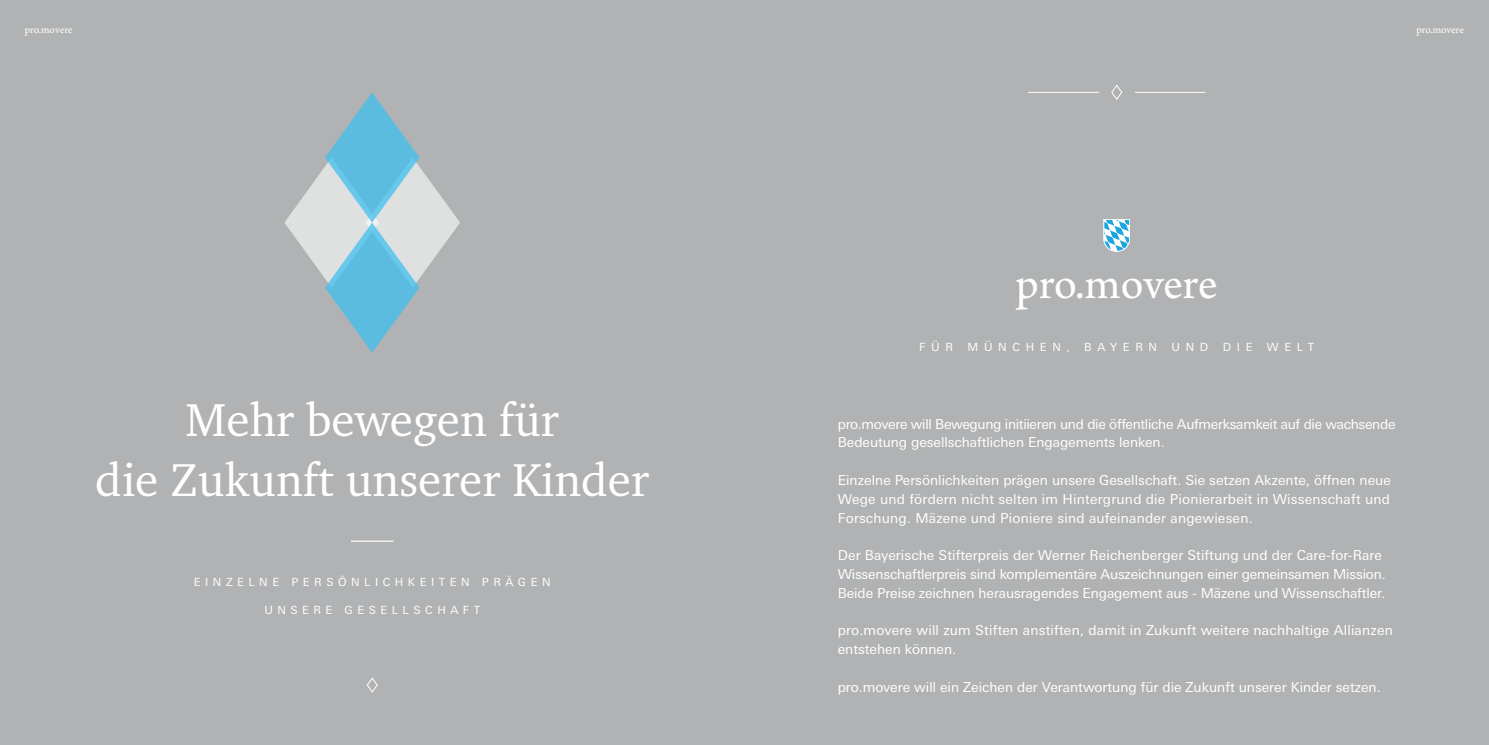
<style>
.page{position:relative;width:1489px;height:745px;background:#fff}
.page>*{position:absolute;margin:0;border:0;box-sizing:border-box;transform-origin:0 0}
.t1{font:47.5px/60px "Charter EF";color:#fff;text-align:center}
.t2{font:47.5px "Arno Pro";letter-spacing:-.005em;color:#fff}
.t3{font:13.75px/18.8px "LT Univers Basic";letter-spacing:-.005em;color:#fff}
.t4{font:13.75px/18.8px "LT Univers Basic";letter-spacing:.015em;color:#fff}
.t5{font:11.25px "LT Univers Basic";letter-spacing:.4em;color:#fff}
.t6{font:11.25px "Arno Pro";letter-spacing:-.005em;color:#fff}
.t7{font:11.25px "LT Univers Basic";letter-spacing:.5em;color:#fff}
</style>
<div class="page">
<div style="left:0;top:0;width:1488px;height:744px;background:#b1b2b3"></div>
<hr style="left:1028px;top:92px;width:177px;height:1px;background:#fff">
<div style="left:1098px;top:77px;width:36px;height:30px;background:#b1b2b3"></div>
<svg style="left:1111px;top:85px;width:11px;height:15px"></svg>
<svg style="left:1103px;top:219px;width:26px;height:32px"></svg>
<svg style="left:284px;top:92px;width:176px;height:260px"></svg>
<hr style="left:351px;top:540px;width:42px;height:1px;background:#fff">
<svg style="left:367px;top:677px;width:11px;height:16px"></svg>
<p class="t6" style="left:25px;top:23px;width:49px">pro.movere</p>
<h1 class="t1" style="left:95px;top:389px;width:555px">Mehr bewegen für<br>die Zukunft unserer Kinder</h1>
<p class="t5" style="left:194px;top:575px;width:358px">EINZELNE PERSÖNLICHKEITEN PRÄGEN</p>
<p class="t5" style="left:264px;top:603px;width:217px">UNSERE GESELLSCHAFT</p>
<p class="t6" style="left:1416px;top:23px;width:49px">pro.movere</p>
<h1 class="t2" style="left:1015px;top:257px;width:203px">pro.movere</h1>
<p class="t5" style="left:919px;top:340px;width:35px">FÜR</p>
<p class="t7" style="left:967px;top:340px;width:104px">MÜNCHEN,</p>
<p class="t5" style="left:1084px;top:340px;width:74px">BAYERN</p>
<p class="t5" style="left:1171px;top:340px;width:38px">UND</p>
<p class="t5" style="left:1222px;top:340px;width:31px">DIE</p>
<p class="t5" style="left:1266px;top:340px;width:49px">WELT</p>
<p class="t3" style="left:837px;top:414px;width:559px">pro.movere will Bewegung initiieren und die öffentliche Aufmerksamkeit auf die wachsende<br>Bedeutung gesellschaftlichen Engagements lenken.</p>
<p class="t3" style="left:837px;top:470px;width:554px;text-align:justify">Einzelne Persönlichkeiten prägen unsere Gesellschaft. Sie setzen Akzente, öffnen neue Wege und fördern nicht selten im Hintergrund die Pionierarbeit in Wissenschaft und Forschung. Mäzene und Pioniere sind aufeinander angewiesen.</p>
<p class="t3" style="left:837px;top:545px;width:549px">Der Bayerische Stifterpreis der Werner Reichenberger Stiftung und der Care-for-Rare<br>Wissenschaftlerpreis sind komplementäre Auszeichnungen einer gemeinsamen Mission.<br>Beide Preise zeichnen herausragendes Engagement aus - Mäzene und Wissenschaftler.</p>
<p class="t4" style="left:837px;top:620px;width:556px">pro.movere will zum Stiften anstiften, damit in Zukunft weitere nachhaltige Allianzen entstehen können.</p>
<p class="t3" style="left:837px;top:676px;width:544px">pro.movere will ein Zeichen der Verantwortung für die Zukunft unserer Kinder setzen.</p>
</div>
